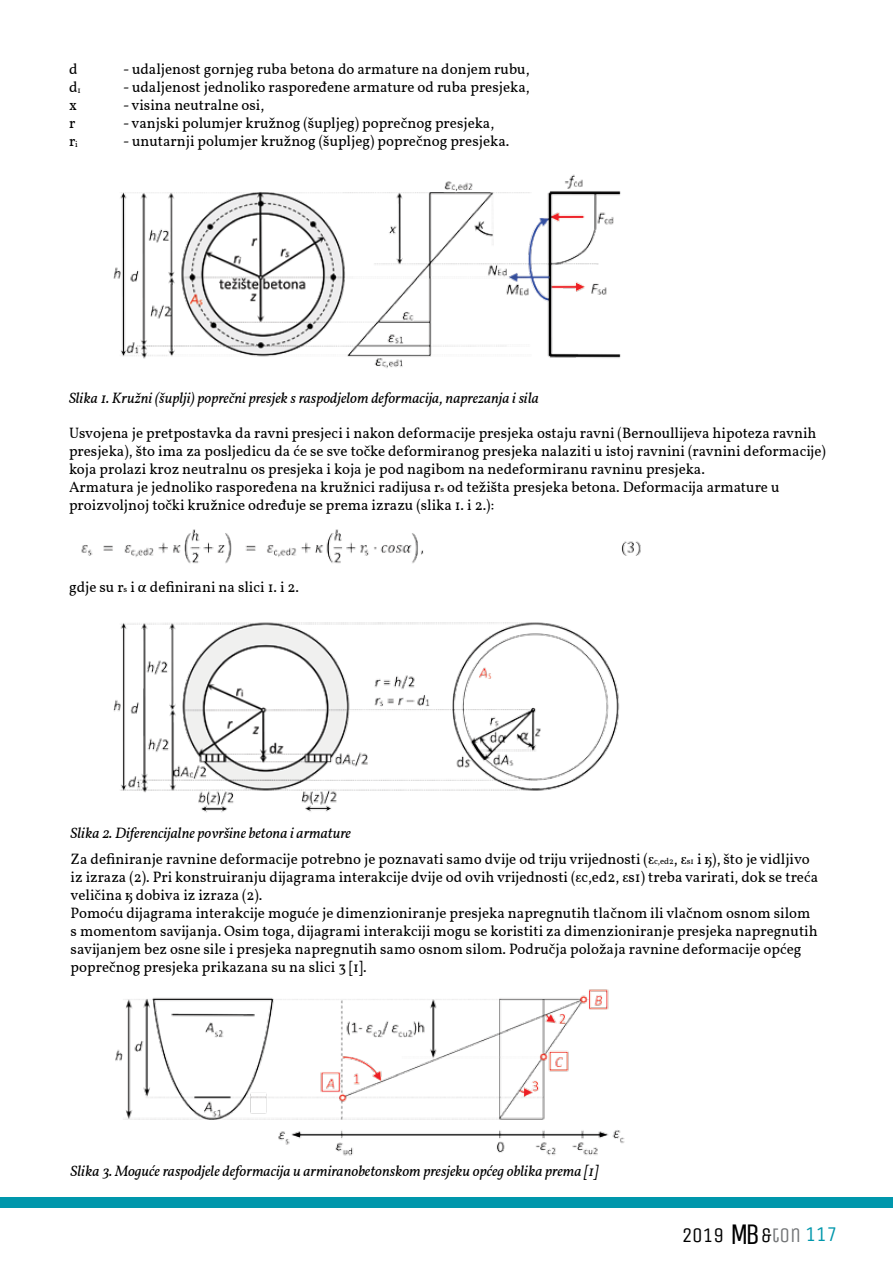
<style>
.page{position:relative;width:893px;height:1263px;background:#fff}
.page>*{position:absolute;margin:0;border:0;box-sizing:border-box;transform-origin:0 0}
.t1{font:20.7px "Unica One";color:#000}
.t2{font:15px/18px "Vollkorn";color:#000}
.t3{font:italic 15px "Vollkorn";color:#000}
.s1{font-size:8.7px}
.s2{font-style:italic}
.s3{font-size:30px}
.s4{color:#737577}
.s5{font-size:21px;color:#0097ac}
</style>
<div class="page">
<svg style="left:0;top:1197px;width:2px;height:10px"></svg>
<div style="left:2px;top:1197px;width:891px;height:10px;background:#0097ac"></div>
<img style="left:113px;top:174px;width:508px;height:194px">
<img style="left:81px;top:529px;width:560px;height:35px">
<img style="left:113px;top:622px;width:507px;height:191px">
<img style="left:115px;top:989px;width:510px;height:167px">
<p class="t2" style="left:69px;top:60px;width:10px">d</p>
<p class="t2" style="left:123px;top:60px;width:408px">- udaljenost gornjeg ruba betona do armature na donjem rubu,</p>
<p class="t2" style="left:69px;top:78px;width:13px">d<span class="s1">1</span></p>
<p class="t2" style="left:123px;top:78px;width:408px">- udaljenost jednoliko raspoređene armature od ruba presjeka,</p>
<p class="t2" style="left:69px;top:96px;width:9px">x</p>
<p class="t2" style="left:123px;top:96px;width:143px">- visina neutralne osi,</p>
<p class="t2" style="left:69px;top:114px;width:8px">r</p>
<p class="t2" style="left:123px;top:114px;width:373px">- vanjski polumjer kružnog (šupljeg) poprečnog presjeka,</p>
<p class="t2" style="left:69px;top:132px;width:10px">r<span class="s1">i</span></p>
<p class="t2" style="left:123px;top:132px;width:388px">- unutarnji polumjer kružnog (šupljeg) poprečnog presjeka.</p>
<p class="t3" style="left:69px;top:386px;width:472px">Slika 1. Kružni (šuplji) poprečni presjek s raspodjelom deformacija, naprezanja i sila</p>
<p class="t2" style="left:69px;top:424px;width:758px">Usvojena je pretpostavka da ravni presjeci i nakon deformacije presjeka ostaju ravni (Bernoullijeva hipoteza ravnih presjeka), što ima za posljedicu da će se sve točke deformiranog presjeka nalaziti u istoj ravnini (ravnini deformacije) koja prolazi kroz neutralnu os presjeka i koja je pod nagibom na nedeformiranu ravninu presjeka.<br>Armatura je jednoliko raspoređena na kružnici radijusa r<span class="s1">s</span> od težišta presjeka betona. Deformacija armature u proizvoljnoj točki kružnice određuje se prema izrazu (slika 1. i 2.):</p>
<p class="t2" style="left:69px;top:578px;width:232px">gdje su r<span class="s1">s</span> i α definirani na slici 1. i 2.</p>
<p class="t2" style="left:71px;top:820px;width:741px;line-height:25.8px"><span class="s2">Slika 2. Diferencijalne površine betona i armature<br></span>Za definiranje ravnine deformacije potrebno je poznavati samo dvije od triju vrijednosti (ε<span class="s1">c,ed2</span>, ε<span class="s1">s1</span> i ӄ), što je vidljivo</p>
<p class="t2" style="left:71px;top:868px;width:749px">iz izraza (2). Pri konstruiranju dijagrama interakcije dvije od ovih vrijednosti (εc,ed2, εs1) treba varirati, dok se treća veličina ӄ dobiva iz izraza (2).<br>Pomoću dijagrama interakcije moguće je dimenzioniranje presjeka napregnutih tlačnom ili vlačnom osnom silom s momentom savijanja. Osim toga, dijagrami interakciji mogu se koristiti za dimenzioniranje presjeka napregnutih savijanjem bez osne sile i presjeka napregnutih samo osnom silom. Područja položaja ravnine deformacije općeg poprečnog presjeka prikazana su na slici 3 [1].</p>
<p class="t3" style="left:71px;top:1160px;width:529px">Slika 3. Moguće raspodjele deformacija u armiranobetonskom presjeku općeg oblika prema [1]</p>
<p class="t1" style="left:682px;top:1223px;width:157px">2019 <span class="s3">MB</span>&amp;<span class="s4">ton</span> <span class="s5">117</span></p>
</div>
